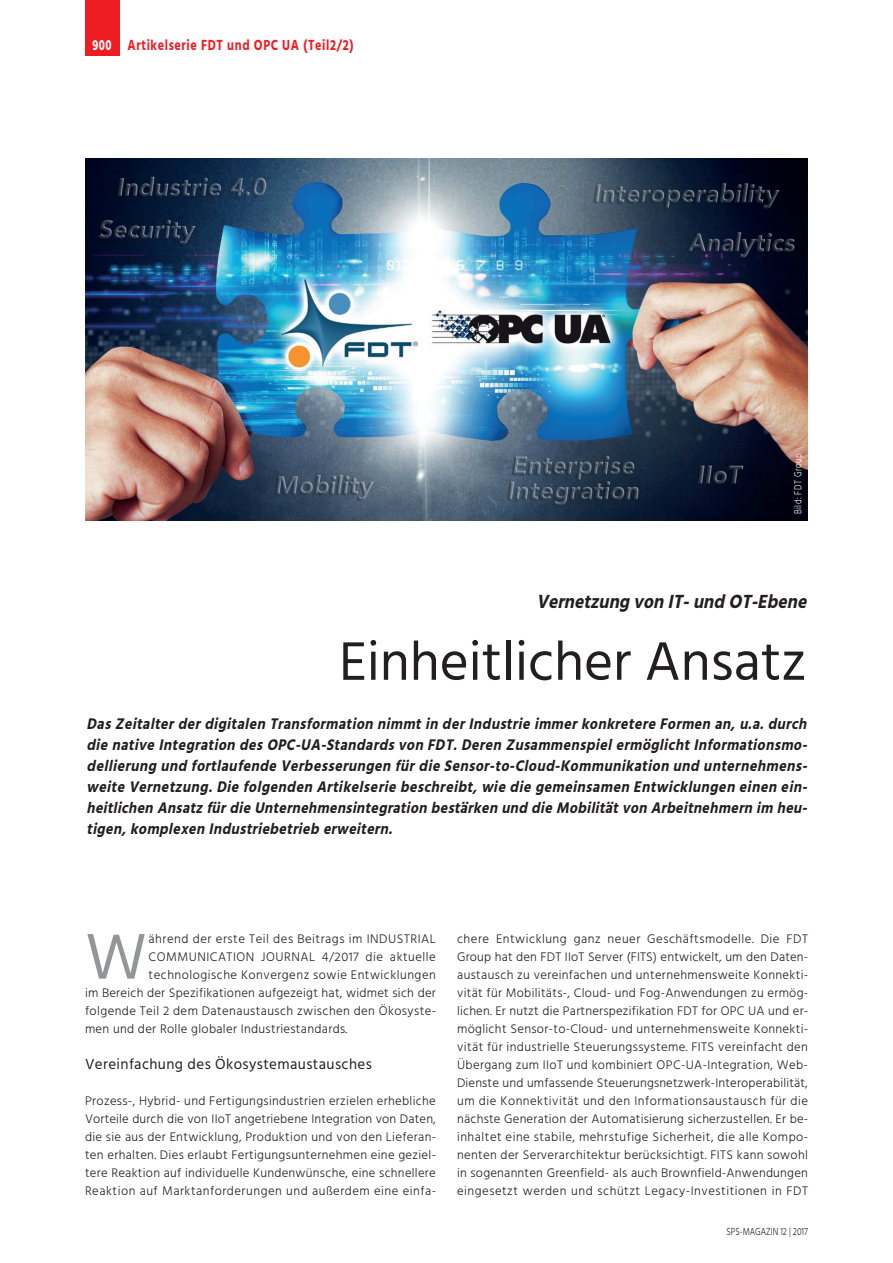
<style>
.page{position:relative;width:893px;height:1263px;background:#fff}
.page>*{position:absolute;margin:0;border:0;box-sizing:border-box;transform-origin:0 0}
.t1{font:66.15px "Hind";color:#939598}
.t2{font:55.5px "Hind";color:#231f20}
.t3{font:italic 700 19.5px "Hind";color:#231f20;scale:.9 1}
.t4{font:italic 700 15.75px/21px "Hind";color:#231f20;text-align:justify;scale:.9 1}
.t5{font:15px "Hind";letter-spacing:.025em;color:#231f20}
.t6{font:700 15px "Hind";letter-spacing:.05em;color:#ee1d23;scale:.8 1}
.t7{font:700 15px "Hind";color:#fff;scale:.75 1}
.t8{font:300 12.75px/18px "Hind";letter-spacing:.04em;color:#231f20;text-align:justify}
.t9{font:300 12.75px "Hind";letter-spacing:.02em;color:#231f20}
.t10{font:300 10.5px "Hind";color:#231f20;scale:.8 1}
.t11{font:300 10.5px "Hind";letter-spacing:.05em;color:#fff;scale:.8 1}
</style>
<div class="page">
<div style="left:85px;top:0;width:34px;height:55px;background:#ee1d23"></div>
<img style="left:85px;top:159px;width:723px;height:361px">
<p class="t7" style="left:92px;top:36px;width:27px">900</p>
<p class="t6" style="left:128px;top:36px;width:284px">Artikelserie FDT und OPC UA (Teil2/2)</p>
<p class="t11" style="left:791px;top:514px;width:77px;rotate:-90deg">Bild: FDT Group</p>
<h3 class="t3" style="left:536px;top:590px;width:308px">Vernetzung von IT- und OT-Ebene</h3>
<h2 class="t2" style="left:339px;top:624px;width:469px">Einheitlicher Ansatz</h2>
<p class="t4" style="left:87px;top:713px;width:807px">Das Zeitalter der digitalen Transformation nimmt in der Industrie immer konkretere Formen an, u.a. durch die native Integration des OPC-UA-Standards von FDT. Deren Zusammenspiel ermöglicht Informationsmo&shy;dellierung und fortlaufende Verbesserungen für die Sensor-to-Cloud-Kommunikation und unternehmens&shy;weite Vernetzung. Die folgenden Artikelserie beschreibt, wie die gemeinsamen Entwicklungen einen ein&shy;heitlichen Ansatz für die Unternehmensintegration bestärken und die Mobilität von Arbeitnehmern im heu&shy;tigen, komplexen Industriebetrieb erweitern.</p>
<h1 class="t1" style="left:85px;top:912px;width:64px">W</h1>
<p class="t8" style="left:149px;top:930px;width:289px">ährend der erste Teil des Beitrags im INDUSTRIAL</p>
<p class="t8" style="left:149px;top:948px;width:289px">COMMUNICATION JOURNAL 4/2017 die aktuelle</p>
<p class="t8" style="left:149px;top:966px;width:289px">technologische Konvergenz sowie Entwicklungen</p>
<p class="t9" style="left:85px;top:984px;width:352px">im Bereich der Spezifikationen aufgezeigt hat, widmet sich der</p>
<p class="t8" style="left:85px;top:1002px;width:353px">folgende Teil 2 dem Datenaustausch zwischen den Ökosyste-</p>
<p class="t8" style="left:85px;top:1020px;width:264px">men und der Rolle globaler Industriestandards.</p>
<p class="t5" style="left:85px;top:1053px;width:288px">Vereinfachung des Ökosystemaustausches</p>
<p class="t8" style="left:85px;top:1092px;width:353px">Prozess-, Hybrid- und Fertigungsindustrien erzielen erhebliche Vorteile durch die von IIoT angetriebene Integration von Daten, die sie aus der Entwicklung, Produktion und von den Lieferan&shy;ten erhalten. Dies erlaubt Fertigungsunternehmen eine geziel&shy;tere Reaktion auf individuelle Kundenwünsche, eine schnellere Reaktion auf Marktanforderungen und außerdem eine einfa-</p>
<p class="t8" style="left:457px;top:930px;width:353px">chere Entwicklung ganz neuer Geschäftsmodelle. Die FDT Group hat den FDT IIoT Server (FITS) entwickelt, um den Daten&shy;austausch zu vereinfachen und unternehmensweite Konnekti&shy;vität für Mobilitäts-, Cloud- und Fog-Anwendungen zu ermög&shy;lichen. Er nutzt die Partnerspezifikation FDT for OPC UA und er&shy;möglicht Sensor-to-Cloud- und unternehmensweite Konnekti&shy;vität für industrielle Steuerungssysteme. FITS vereinfacht den Übergang zum IIoT und kombiniert OPC-UA-Integration, Web-Dienste und umfassende Steuerungsnetzwerk-Interoperabilität, um die Konnektivität und den Informationsaustausch für die nächste Generation der Automatisierung sicherzustellen. Er be&shy;inhaltet eine stabile, mehrstufige Sicherheit, die alle Kompo&shy;nenten der Serverarchitektur berücksichtigt. FITS kann sowohl in sogenannten Greenfield- als auch Brownfield-Anwendungen eingesetzt werden und schützt Legacy-Investitionen in FDT</p>
<p class="t10" style="left:726px;top:1225px;width:103px">SPS-MAGAZIN 12 | 2017</p>
</div>
